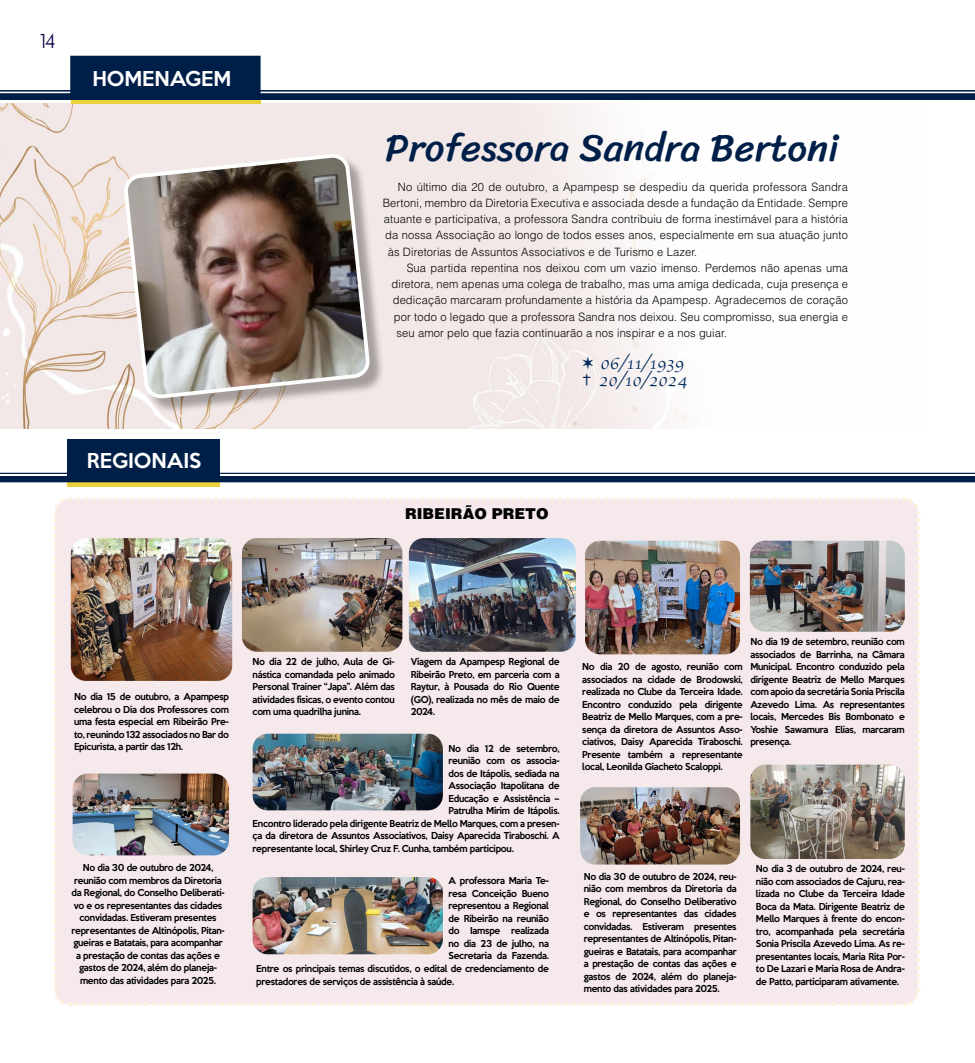
<style>
.page{position:relative;width:975px;height:1063px;background:#fff}
.page>*{position:absolute;margin:0;border:0;box-sizing:border-box;transform-origin:0 0}
.t1{font:38.75px "Sriracha";color:#001f48}
.t2{font:300 20px "Futura BT";color:#0a0048}
.t3{font:500 18.75px "Keep Calm";color:#fff}
.t4{font:17.5px/16.2px "Apple Chancery";letter-spacing:.01em;color:#002a5c;text-align:right}
.t5{font:900 15px "Helvetica";color:#000}
.t6{font:300 11.5px "Helvetica";letter-spacing:.01em;color:#000}
.t7{font:500 8.75px/12.5px "Keep Calm";letter-spacing:-.03em;color:#000;text-align:justify}
</style>
<div class="page">
<img style="left:0;top:104px;width:687px;height:325px">
<div style="left:71px;top:97px;width:189px;height:7px;background:#ecd23a"></div>
<hr style="left:0;top:90px;width:974px;height:1px;background:#001f48">
<svg style="left:0;top:93px;width:974px;height:7px;background:#06244c"></svg>
<div style="left:70px;top:56px;width:190px;height:41px;background:#001f48"></div>
<div style="left:126px;top:156px;width:259px;height:258px;background:#000;opacity:.32"></div>
<img style="left:125px;top:155px;width:243px;height:242px">
<hr style="left:0;top:473px;width:974px;height:1px;background:#001f48">
<div style="left:67px;top:439px;width:153px;height:40px;background:#001f48"></div>
<svg style="left:67px;top:482px;width:153px;height:4px"></svg>
<div style="left:0;top:476px;width:974px;height:6px;background:#001f48"></div>
<div style="left:53px;top:497px;width:868px;height:510px;background:#f6e9eb"></div>
<img style="left:71px;top:538px;width:161px;height:143px">
<img style="left:580px;top:787px;width:160px;height:78px">
<img style="left:73px;top:774px;width:156px;height:81px">
<img style="left:409px;top:538px;width:166px;height:114px">
<img style="left:242px;top:538px;width:160px;height:114px">
<img style="left:750px;top:765px;width:154px;height:94px">
<img style="left:252px;top:734px;width:191px;height:76px">
<img style="left:252px;top:877px;width:191px;height:77px">
<img style="left:585px;top:541px;width:155px;height:113px">
<img style="left:749px;top:541px;width:155px;height:91px">
<svg style="left:583px;top:374px;width:7px;height:11px"></svg>
<h2 class="t2" style="left:38px;top:29px;width:20px">14</h2>
<h3 class="t3" style="left:92px;top:62px;width:140px">HOMENAGEM</h3>
<h3 class="t3" style="left:87px;top:445px;width:116px">REGIONAIS</h3>
<h1 class="t1" style="left:385px;top:125px;width:455px">Professora Sandra Bertoni</h1>
<h3 class="t6" style="left:398px;top:179px;width:451px">No último dia 20 de outubro, a Apampesp se despediu da querida professora Sandra</h3>
<h3 class="t6" style="left:383px;top:196px;width:467px">Bertoni, membro da Diretoria Executiva e associada desde a fundação da Entidade. Sempre</h3>
<h3 class="t6" style="left:384px;top:212px;width:465px">atuante e participativa, a professora Sandra contribuiu de forma inestimável para a história</h3>
<h3 class="t6" style="left:385px;top:228px;width:464px">da nossa Associação ao longo de todos esses anos, especialmente em sua atuação junto</h3>
<h3 class="t6" style="left:388px;top:244px;width:311px">às Diretorias de Assuntos Associativos e de Turismo e Lazer.</h3>
<h3 class="t6" style="left:406px;top:261px;width:443px">Sua partida repentina nos deixou com um vazio imenso. Perdemos não apenas uma</h3>
<h3 class="t6" style="left:391px;top:277px;width:458px">diretora, nem apenas uma colega de trabalho, mas uma amiga dedicada, cuja presença e</h3>
<h3 class="t6" style="left:393px;top:293px;width:457px">dedicação marcaram profundamente a história da Apampesp. Agradecemos de coração</h3>
<h3 class="t6" style="left:394px;top:309px;width:455px">por todo o legado que a professora Sandra nos deixou. Seu compromisso, sua energia e</h3>
<h3 class="t6" style="left:396px;top:326px;width:332px">seu amor pelo que fazia continuarão a nos inspirar e a nos guiar.</h3>
<h3 class="t4" style="left:580px;top:356px;width:109px">✶ 06/11/1939<br>20/10/2024</h3>
<h3 class="t5" style="left:405px;top:504px;width:145px">RIBEIRÃO PRETO</h3>
<p class="t7" style="left:74px;top:690px;width:156px">No dia 15 de outubro, a Apampesp celebrou o Dia dos Professores com uma festa especial em Ribeirão Pre&shy;to, reunindo 132 associados no Bar do Epicurista, a partir das 12h.</p>
<p class="t7" style="left:71px;top:861px;width:155px;text-align:center">No dia 30 de outubro de 2024, reunião com membros da Diretoria da Regional, do Conselho Deliberati&shy;vo e os representantes das cidades convidadas. Estiveram presentes representantes de Altinópolis, Pitan&shy;gueiras e Batatais, para acompanhar a prestação de contas das ações e gastos de 2024, além do planeja&shy;mento das atividades para 2025.</p>
<p class="t7" style="left:252px;top:655px;width:144px">No dia 22 de julho, Aula de Gi&shy;nástica comandada pelo animado Personal Trainer “Japa”. Além das atividades físicas, o evento contou com uma quadrilha junina.</p>
<p class="t7" style="left:410px;top:655px;width:150px">Viagem da Apampesp Regional de Ribeirão Preto, em parceria com a Raytur, à Pousada do Rio Quente (GO), realizada no mês de maio de 2024.</p>
<p class="t7" style="left:448px;top:741px;width:113px">No dia 12 de setembro,</p>
<p class="t7" style="left:448px;top:754px;width:113px">reunião com os associa-</p>
<p class="t7" style="left:448px;top:766px;width:113px">dos de Itápolis, sediada na</p>
<p class="t7" style="left:448px;top:779px;width:113px">Associação Itapolitana de</p>
<p class="t7" style="left:448px;top:791px;width:113px">Educação e Assistência –</p>
<p class="t7" style="left:448px;top:804px;width:113px">Patrulha Mirim de Itápolis.</p>
<p class="t7" style="left:252px;top:816px;width:308px">Encontro liderado pela dirigente Beatriz de Mello Marques, com a presen-</p>
<p class="t7" style="left:252px;top:829px;width:308px">ça da diretora de Assuntos Associativos, Daisy Aparecida Tiraboschi. A</p>
<p class="t7" style="left:252px;top:841px;width:263px">representante local, Shirley Cruz F. Cunha, também participou.</p>
<p class="t7" style="left:448px;top:874px;width:102px">A professora Maria Te-</p>
<p class="t7" style="left:448px;top:887px;width:102px">resa Conceição Bueno</p>
<p class="t7" style="left:448px;top:899px;width:102px">representou a Regional</p>
<p class="t7" style="left:448px;top:912px;width:102px">de Ribeirão na reunião</p>
<p class="t7" style="left:448px;top:924px;width:102px">do Iamspe realizada</p>
<p class="t7" style="left:448px;top:937px;width:102px">no dia 23 de julho, na</p>
<p class="t7" style="left:448px;top:949px;width:102px">Secretaria da Fazenda.</p>
<p class="t7" style="left:256px;top:962px;width:294px">Entre os principais temas discutidos, o edital de credenciamento de</p>
<p class="t7" style="left:256px;top:974px;width:199px">prestadores de serviços de assistência à saúde.</p>
<p class="t7" style="left:750px;top:635px;width:156px">No dia 19 de setembro, reunião com associados de Barrinha, na Câmara Municipal. Encontro conduzido pela dirigente Beatriz de Mello Marques com apoio da secretária Sonia Priscila Azevedo Lima. As representantes locais, Mercedes Bis Bombonato e Yoshie Sawamura Elias, marcaram presença.</p>
<p class="t7" style="left:582px;top:660px;width:162px">No dia 20 de agosto, reunião com associados na cidade de Brodowski, realizada no Clube da Terceira Idade.<br>Encontro conduzido pela dirigente Beatriz de Mello Marques, com a pre&shy;sença da diretora de Assuntos Asso&shy;ciativos, Daisy Aparecida Tiraboschi.<br>Presente também a representante local, Leonilda Giacheto Scaloppi.</p>
<p class="t7" style="left:583px;top:869px;width:154px">No dia 30 de outubro de 2024, reu&shy;nião com membros da Diretoria da Regional, do Conselho Deliberativo e os representantes das cidades convidadas. Estiveram presentes representantes de Altinópolis, Pitan&shy;gueiras e Batatais, para acompanhar a prestação de contas das ações e gastos de 2024, além do planeja&shy;mento das atividades para 2025.</p>
<p class="t7" style="left:756px;top:862px;width:150px">No dia 3 de outubro de 2024, reu&shy;nião com associados de Cajuru, rea&shy;lizada no Clube da Terceira Idade Boca da Mata. Dirigente Beatriz de Mello Marques à frente do encon&shy;tro, acompanhada pela secretária Sonia Priscila Azevedo Lima. As re&shy;presentantes locais, Maria Rita Por&shy;to De Lazari e Maria Rosa de Andra&shy;de Patto, participaram ativamente.</p>
</div>
